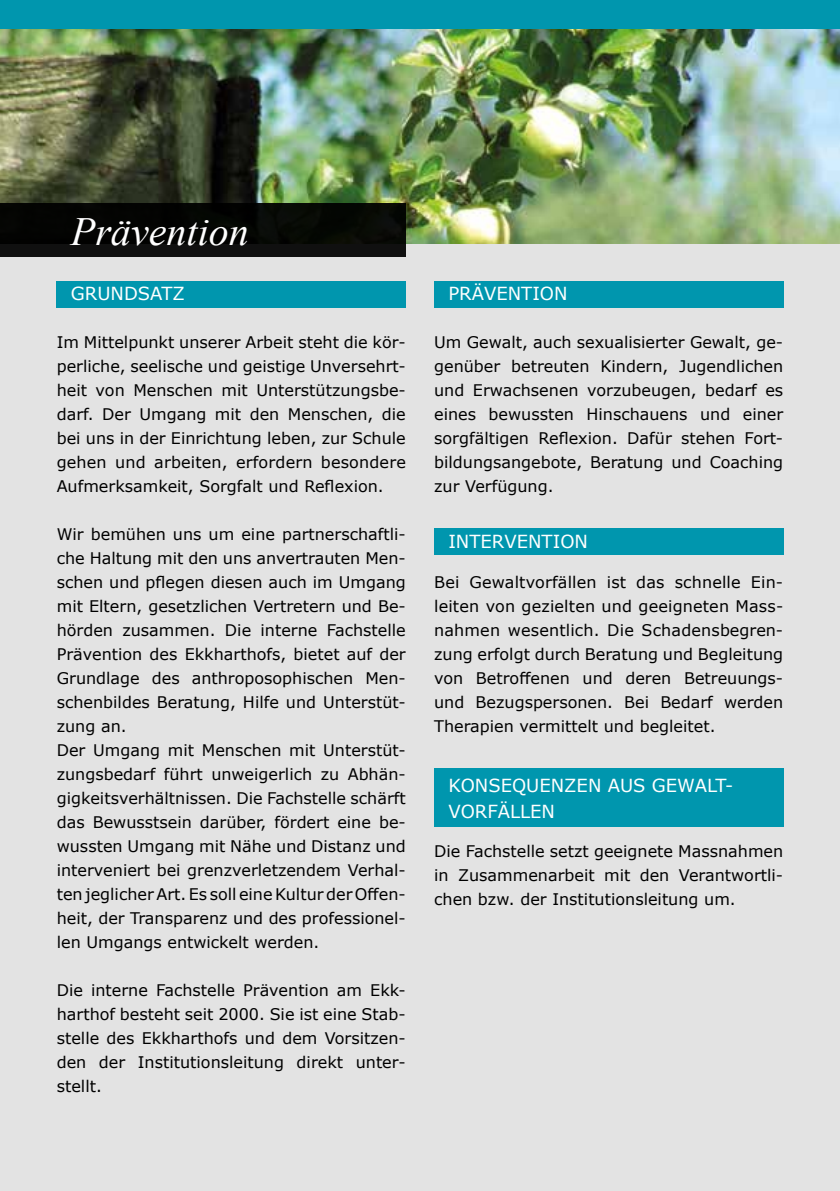
<style>
.page{position:relative;width:840px;height:1191px;background:#fff}
.page>*{position:absolute;margin:0;border:0;box-sizing:border-box;transform-origin:0 0}
.t1{font:italic 40px "Times New Roman";color:#fff}
.t2{font:18px/26px "Verdana";color:#fff}
.t3{font:16px/24px "Verdana";color:#000;text-align:justify}
</style>
<div class="page">
<div style="left:0;top:0;width:839px;height:1191px;background:#e3e3e3"></div>
<img style="left:0;top:28px;width:839px;height:216px">
<div style="left:57px;top:281px;width:348px;height:27px;background:#0096ae"></div>
<div style="left:434px;top:281px;width:348px;height:27px;background:#0096ae"></div>
<div style="left:434px;top:528px;width:348px;height:27px;background:#0096ae"></div>
<div style="left:434px;top:768px;width:348px;height:58px;background:#0096ae"></div>
<div style="left:0;top:203px;width:405px;height:54px;background:linear-gradient(to right,#050505,#090c08)"></div>
<img style="left:839px;top:28px;width:1px;height:507px">
<div style="left:0;top:0;width:839px;height:28px;background:#0096ae"></div>
<h1 class="t1" style="left:71px;top:204px;width:179px">Prävention</h1>
<p class="t2" style="left:71px;top:280px;width:115px">GRUNDSATZ</p>
<p class="t3" style="left:57px;top:330px;width:350px">Im Mittelpunkt unserer Arbeit steht die kör&shy;perliche, seelische und geistige Unversehrt&shy;heit von Menschen mit Unterstützungsbe&shy;darf. Der Umgang mit den Menschen, die bei uns in der Einrichtung leben, zur Schule gehen und arbeiten, erfordern besondere Aufmerksamkeit, Sorgfalt und Reflexion.</p>
<p class="t3" style="left:57px;top:522px;width:350px;text-align:left">Wir bemühen uns um eine partnerschaftli&shy;che Haltung mit den uns anvertrauten Men&shy;schen und pflegen diesen auch im Umgang mit Eltern, gesetzlichen Vertretern und Be&shy;hörden zusammen. Die interne Fachstelle Prävention des Ekkharthofs, bietet auf der Grundlage des anthroposophischen Men&shy;schenbildes Beratung, Hilfe und Unterstüt&shy;zung an.<br>Der Umgang mit Menschen mit Unterstüt&shy;zungsbedarf führt unweigerlich zu Abhän&shy;gigkeitsverhältnissen. Die Fachstelle schärft das Bewusstsein darüber, fördert eine be&shy;wussten Umgang mit Nähe und Distanz und interveniert bei grenzverletzendem Verhal&shy;ten jeglicher Art. Es soll eine Kultur der Offen&shy;heit, der Transparenz und des professionel&shy;len Umgangs entwickelt werden.</p>
<p class="t3" style="left:57px;top:978px;width:350px">Die interne Fachstelle Prävention am Ekk&shy;harthof besteht seit 2000. Sie ist eine Stab&shy;stelle des Ekkharthofs und dem Vorsitzen&shy;den der Institutionsleitung direkt unter&shy;stellt.</p>
<p class="t2" style="left:448px;top:280px;width:121px">PRÄVENTION</p>
<p class="t3" style="left:434px;top:330px;width:350px">Um Gewalt, auch sexualisierter Gewalt, ge&shy;genüber betreuten Kindern, Jugendlichen und Erwachsenen vorzubeugen, bedarf es eines bewussten Hinschauens und einer sorgfältigen Reflexion. Dafür stehen Fort&shy;bildungsangebote, Beratung und Coaching zur Verfügung.</p>
<p class="t2" style="left:448px;top:528px;width:141px">INTERVENTION</p>
<p class="t3" style="left:434px;top:570px;width:350px">Bei Gewaltvorfällen ist das schnelle Ein&shy;leiten von gezielten und geeigneten Mass&shy;nahmen wesentlich. Die Schadensbegren&shy;zung erfolgt durch Beratung und Begleitung von Betroffenen und deren Betreuungs&shy;und Bezugspersonen. Bei Bedarf werden Therapien vermittelt und begleitet.</p>
<p class="t2" style="left:448px;top:772px;width:286px">KONSEQUENZEN AUS GEWALT-<br>VORFÄLLEN</p>
<p class="t3" style="left:434px;top:838px;width:350px">Die Fachstelle setzt geeignete Massnahmen in Zusammenarbeit mit den Verantwortli&shy;chen bzw. der Institutionsleitung um.</p>
</div>
